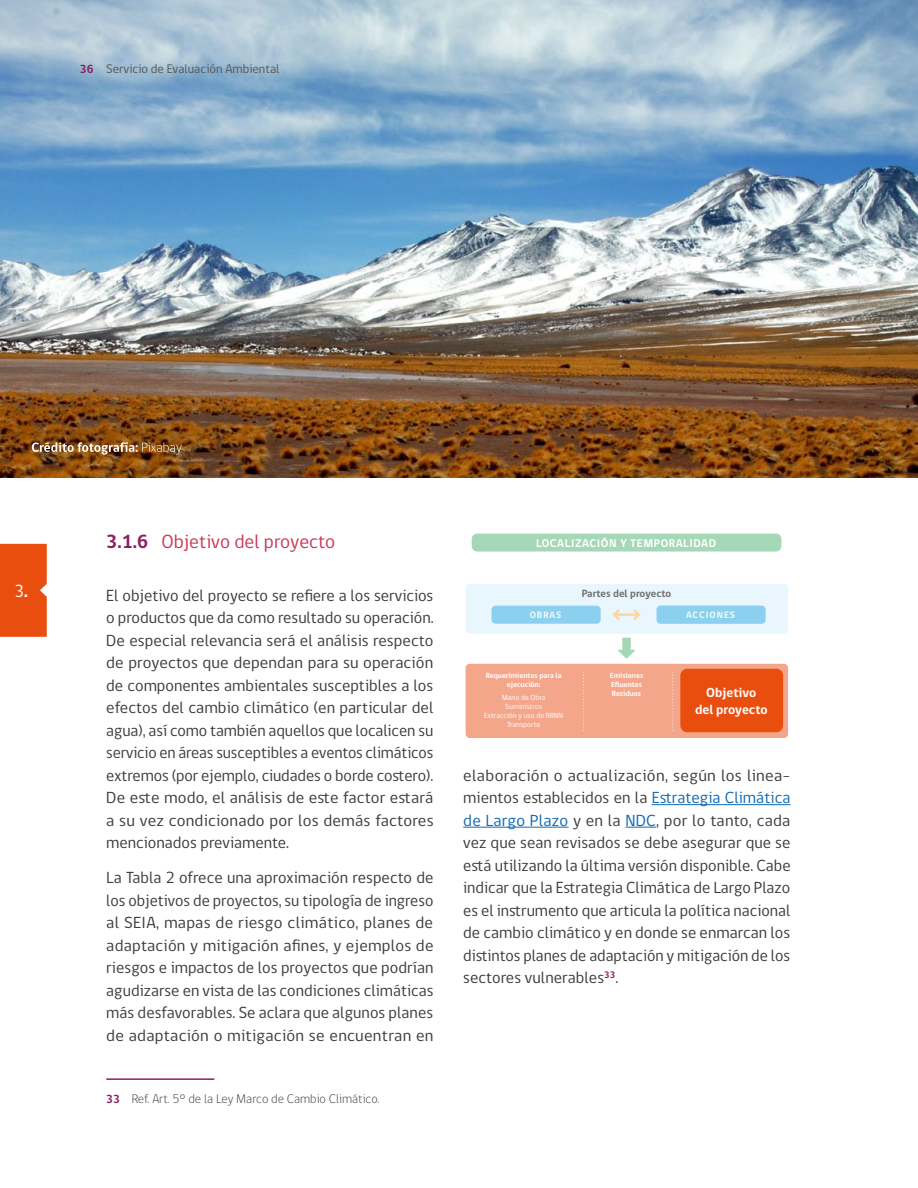
<style>
.page{position:relative;width:918px;height:1188px;background:#fff}
.page>*{position:absolute;margin:0;border:0;box-sizing:border-box;transform-origin:0 0}
.t1{font:19.5px "gob CL";color:#c9375a}
.t2{font:18px "gob CL";color:#fff;scale:.95 1}
.Texto_BASE_COLUMNAS{font:16.5px/22.5px "gob CL";letter-spacing:.005em;color:#3c3c3b;text-align:justify}
.t3{font:700 13.35px/16px "gob CL";color:#fff;text-align:center}
.Notas_al_Pie_de_pági{font:300 12.75px "gob CL";color:#3c3c3b}
.t4{font:12.75px "gob CL";color:#575756}
.t5{font:700 12px "gob CL";color:#8b1f61}
.t6{font:700 11.55px "gob CL";letter-spacing:.05em;color:#fff}
.t7{font:700 10.8px "gob CL";color:#706f6f}
.t8{font:700 9.6px "gob CL";letter-spacing:.1em;color:#fff}
.t9{font:7.65px/9.1px "gob CL";color:#fff;text-align:center}
.t10{font:700 7.65px/9.1px "gob CL";color:#fff;text-align:center}
.s1{font-weight:700}
.s2{font-weight:700;color:#8b1f61}
.s3{font-weight:700;font-size:12px;color:#8b1f61}
.s4{color:#0f69b4}
</style>
<div class="page">
<hr style="left:106px;top:1078px;width:108px;height:2px;background:#8b1f61">
<hr style="left:652px;top:804px;width:138px;height:1px;background:#0f69b4">
<hr style="left:463px;top:827px;width:106px;height:1px;background:#0f69b4">
<hr style="left:625px;top:827px;width:31px;height:1px;background:#0f69b4">
<div style="left:466px;top:664px;width:322px;height:74px;background:#f4a68b;border-radius:4px"></div>
<div style="left:466px;top:584px;width:322px;height:50px;background:#e9f6fd;border-radius:4px"></div>
<svg style="left:618px;top:638px;width:17px;height:21px"></svg>
<svg style="left:612px;top:609px;width:29px;height:11px"></svg>
<svg style="left:583px;top:675px;width:1px;height:56px"></svg>
<svg style="left:672px;top:675px;width:1px;height:56px"></svg>
<div style="left:472px;top:534px;width:309px;height:18px;background:#a4d8b6;border-radius:5px"></div>
<div style="left:492px;top:606px;width:109px;height:18px;background:#8bd0ef;border-radius:4px"></div>
<div style="left:656px;top:606px;width:110px;height:18px;background:#8bd0ef;border-radius:4px"></div>
<div style="left:680px;top:669px;width:103px;height:63px;background:#e94e0f;border-radius:7px"></div>
<img style="left:0;top:0;width:918px;height:478px">
<svg style="left:32px;top:442px;width:150px;height:13px;background:#9c7249"></svg>
<div style="left:0;top:544px;width:47px;height:93px;background:#e94e0f"></div>
<p class="t5" style="left:80px;top:61px;width:15px">36</p>
<p class="t4" style="left:106px;top:60px;width:175px">Servicio de Evaluación Ambiental</p>
<p class="t2" style="left:15px;top:578px;width:15px">3<span class="s1">.</span></p>
<p class="t1" style="left:106px;top:528px;width:230px"><span class="s2">3.1.6</span> Objetivo del proyecto</p>
<p class="Texto_BASE_COLUMNAS" style="left:106px;top:584px;width:329px">El objetivo del proyecto se refiere a los servicios o productos que da como resultado su operación.<br>De especial relevancia será el análisis respecto de proyectos que dependan para su operación de componentes ambientales susceptibles a los efectos del cambio climático (en particular del agua), así como también aquellos que localicen su servicio en áreas susceptibles a eventos climáticos extremos (por ejemplo, ciudades o borde costero).<br>De este modo, el análisis de este factor estará a su vez condicionado por los demás factores mencionados previamente.</p>
<p class="Texto_BASE_COLUMNAS" style="left:106px;top:867px;width:329px">La Tabla 2 ofrece una aproximación respecto de los objetivos de proyectos, su tipología de ingreso al SEIA, mapas de riesgo climático, planes de adaptación y mitigación afines, y ejemplos de riesgos e impactos de los proyectos que podrían agudizarse en vista de las condiciones climáticas más desfavorables. Se aclara que algunos planes de adaptación o mitigación se encuentran en</p>
<p class="Notas_al_Pie_de_pági" style="left:106px;top:1090px;width:275px"><span class="s3">33</span> Ref. Art. 5° de la Ley Marco de Cambio Climático.</p>
<p class="t6" style="left:536px;top:535px;width:182px">LOCALIZACIÓN Y TEMPORALIDAD</p>
<p class="t7" style="left:582px;top:586px;width:91px">Partes del proyecto</p>
<p class="t8" style="left:530px;top:609px;width:33px">OBRAS</p>
<p class="t8" style="left:686px;top:609px;width:50px">ACCIONES</p>
<p class="t10" style="left:486px;top:671px;width:77px">Requerimientos para la ejecución:</p>
<p class="t9" style="left:502px;top:693px;width:45px">Mano de Obra</p>
<p class="t9" style="left:505px;top:702px;width:38px">Suministros</p>
<p class="t9" style="left:484px;top:711px;width:80px">Extracción y uso de RRNN<br>Transporte</p>
<p class="t10" style="left:610px;top:671px;width:35px">Emisiones</p>
<p class="t10" style="left:611px;top:680px;width:32px">Efluentes</p>
<p class="t10" style="left:612px;top:689px;width:31px">Residuos</p>
<p class="t3" style="left:695px;top:685px;width:74px">Objetivo<br>del proyecto</p>
<p class="t9" style="left:718px;top:689px;width:30px">Servicios</p>
<p class="Texto_BASE_COLUMNAS" style="left:463px;top:764px;width:329px">elaboración o actualización, según los linea&shy;mientos establecidos en la <span class="s4">Estrategia Climática de Largo Plazo</span> y en la <span class="s4">NDC</span>, por lo tanto, cada vez que sean revisados se debe asegurar que se está utilizando la última versión disponible. Cabe indicar que la Estrategia Climática de Largo Plazo es el instrumento que articula la política nacional de cambio climático y en donde se enmarcan los distintos planes de adaptación y mitigación de los sectores vulnerables<sup>33</sup>.</p>
</div>
